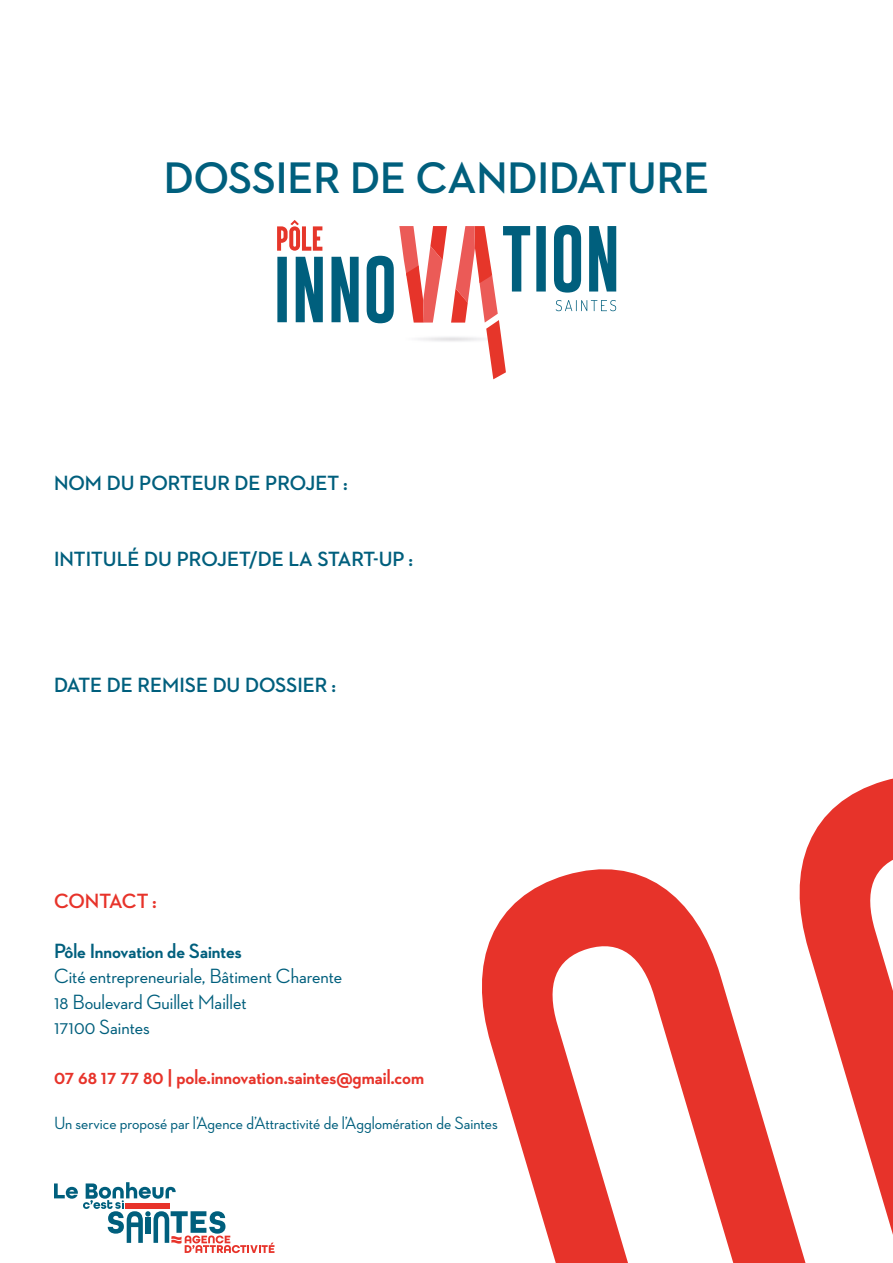
<style>
.page{position:relative;width:893px;height:1263px;background:#fff}
.page>*{position:absolute;margin:0;border:0;box-sizing:border-box;transform-origin:0 0}
.t1{font:700 45px "Neutraface 2 Display";color:#005f7d}
.t2{font:700 21px "Neutraface 2 Display";color:#005f7d}
.t3{font:500 21px/25.2px "Neutraface 2 Display";color:#005f7d}
.t4{font:700 21px "Neutraface 2 Display";color:#e7332a}
.t5{font:500 18px "Neutraface 2 Display";color:#005f7d}
</style>
<div class="page">
<svg style="left:277px;top:220px;width:339px;height:159px"></svg>
<svg style="left:482px;top:869px;width:302px;height:394px"></svg>
<svg style="left:784px;top:778px;width:109px;height:485px"></svg>
<svg style="left:54px;top:1182px;width:220px;height:71px"></svg>
<h1 class="t1" style="left:164px;top:152px;width:547px">DOSSIER DE CANDIDATURE</h1>
<p class="t2" style="left:54px;top:471px;width:295px">NOM DU PORTEUR DE PROJET :</p>
<p class="t2" style="left:54px;top:547px;width:361px">INTITULÉ DU PROJET/DE LA START-UP :</p>
<p class="t2" style="left:54px;top:673px;width:283px">DATE DE REMISE DU DOSSIER :</p>
<p class="t4" style="left:54px;top:889px;width:104px">CONTACT :</p>
<p class="t2" style="left:54px;top:939px;width:189px">Pôle Innovation de Saintes</p>
<p class="t3" style="left:54px;top:964px;width:290px">Cité entrepreneuriale, Bâtiment Charente<br>18 Boulevard Guillet Maillet<br>17100 Saintes</p>
<p class="t4" style="left:54px;top:1065px;width:372px">07 68 17 77 80 | pole.innovation.saintes@gmail.com</p>
<p class="t5" style="left:54px;top:1113px;width:445px">Un service proposé par l’Agence d’Attractivité de l’Agglomération de Saintes</p>
</div>
